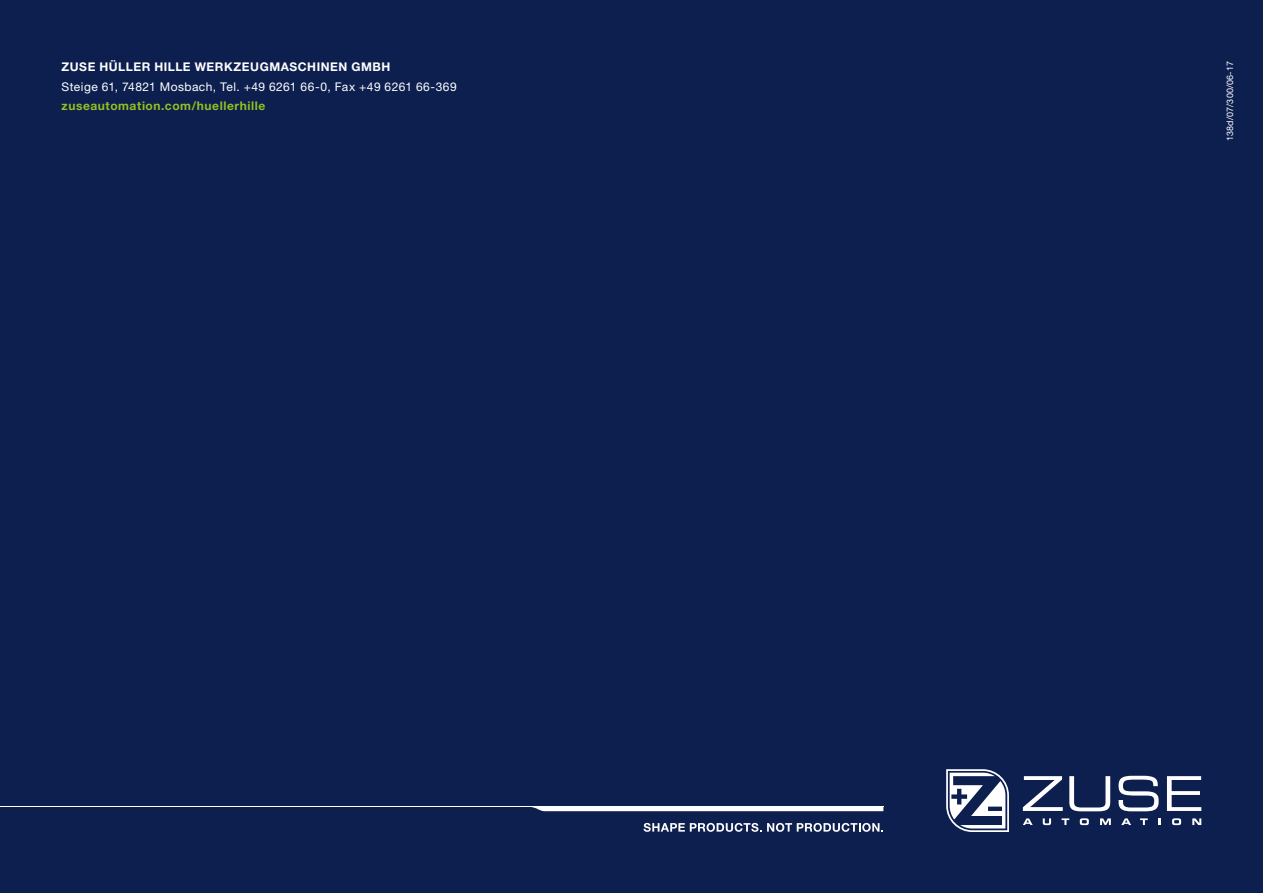
<style>
.page{position:relative;width:1263px;height:893px;background:#0d1f4f}
.page>*{position:absolute;margin:0;border:0;box-sizing:border-box;transform-origin:0 0}
.t1{font:12px "Helvetica Neue LT Pro";letter-spacing:.035em;color:#fff}
.t2{font:700 12px "Helvetica Neue LT Pro";letter-spacing:.045em;color:#fff}
.t3{font:700 12px "Helvetica Neue LT Pro";letter-spacing:.045em;color:#94c11e}
.t4{font:9px "Helvetica Neue LT Pro";letter-spacing:.015em;color:#fff}
</style>
<div class="page">
<hr style="left:0;top:806px;width:883px;height:1px;background:#fff">
<svg style="left:531px;top:807px;width:352px;height:4px"></svg>
<svg style="left:643px;top:823px;width:240px;height:9px"></svg>
<svg style="left:946px;top:769px;width:63px;height:63px"></svg>
<svg style="left:1023px;top:776px;width:40px;height:35px"></svg>
<svg style="left:1069px;top:776px;width:41px;height:35px"></svg>
<svg style="left:1118px;top:776px;width:40px;height:35px"></svg>
<svg style="left:1167px;top:776px;width:34px;height:35px"></svg>
<svg style="left:1023px;top:818px;width:10px;height:7px"></svg>
<svg style="left:1043px;top:818px;width:8px;height:7px"></svg>
<svg style="left:1061px;top:818px;width:8px;height:7px"></svg>
<svg style="left:1080px;top:818px;width:9px;height:7px"></svg>
<svg style="left:1100px;top:818px;width:11px;height:7px"></svg>
<svg style="left:1121px;top:818px;width:10px;height:7px"></svg>
<svg style="left:1140px;top:818px;width:8px;height:7px"></svg>
<svg style="left:1158px;top:818px;width:2px;height:7px"></svg>
<svg style="left:1172px;top:818px;width:9px;height:7px"></svg>
<svg style="left:1192px;top:818px;width:9px;height:7px"></svg>
<p class="t2" style="left:62px;top:60px;width:330px">ZUSE HÜLLER HILLE WERKZEUGMASCHINEN GMBH</p>
<p class="t1" style="left:62px;top:79px;width:397px">Steige 61, 74821 Mosbach, Tel. +49 6261 66-0, Fax +49 6261 66-369</p>
<p class="t3" style="left:62px;top:99px;width:205px">zuseautomation.com/huellerhille</p>
<p class="t4" style="left:1224px;top:141px;width:82px;rotate:-90deg">138d/07/300/06-17</p>
</div>
